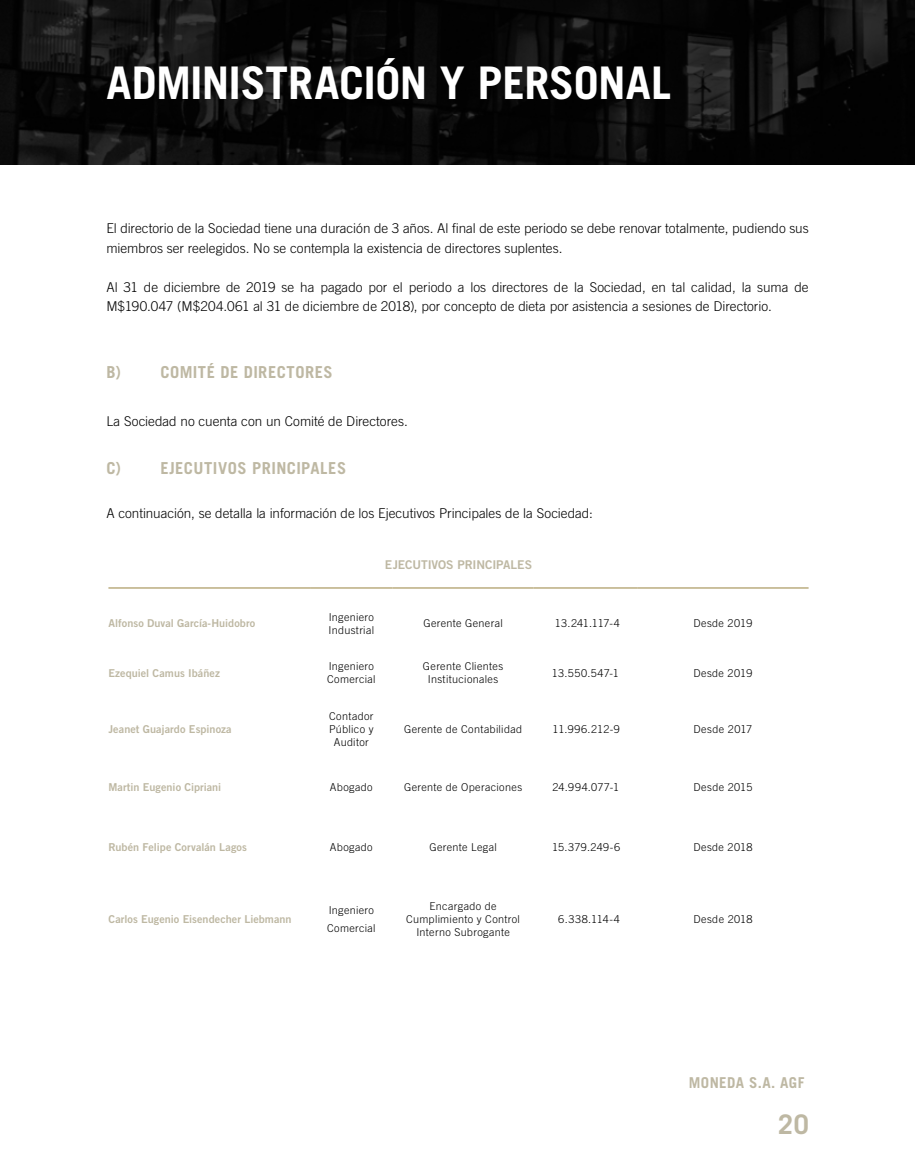
<style>
.page{position:relative;width:915px;height:1170px;background:#fff}
.page>*{position:absolute;margin:0;border:0;box-sizing:border-box;transform-origin:0 0}
.t1{font:700 45px "Trade Gothic LT Std";letter-spacing:-.01em;color:#fff}
.t2{font:700 27px "Trade Gothic LT Std";color:#beb8a3}
.t3{font:700 16.5px "Trade Gothic LT Std";letter-spacing:.03em;color:#beb8a3}
.t4{font:700 15px "Trade Gothic LT Std";letter-spacing:.025em;color:#beb8a3}
.t5{font:300 13.5px/19.5px "Trade Gothic LT Std";letter-spacing:-.005em;color:#000}
.t6{font:12px "Trade Gothic LT Std Bd 2";letter-spacing:-.01em;color:#beb8a3}
.t7{font:300 10.8px/13px "Trade Gothic LT Std";letter-spacing:.03em;color:#000}
.t8{font:10.8px "Trade Gothic LT Std Bd 2";letter-spacing:.005em;color:#beb8a3}
</style>
<div class="page">
<img style="left:0;top:0;width:914px;height:164px">
<hr style="left:108px;top:587px;width:202px;height:1px;background:#ab9961">
<hr style="left:310px;top:587px;width:82px;height:1px;background:#ab9961">
<hr style="left:392px;top:587px;width:141px;height:1px;background:#ab9961">
<hr style="left:533px;top:587px;width:104px;height:1px;background:#ab9961">
<hr style="left:637px;top:587px;width:171px;height:1px;background:#ab9961">
<h1 class="t1" style="left:106px;top:55px;width:566px">ADMINISTRACIÓN Y PERSONAL</h1>
<p class="t5" style="left:106px;top:218px;width:703px">El directorio de la Sociedad tiene una duración de 3 años. Al final de este periodo se debe renovar totalmente, pudiendo sus miembros ser reelegidos. No se contempla la existencia de directores suplentes.</p>
<p class="t5" style="left:106px;top:277px;width:703px">Al 31 de diciembre de 2019 se ha pagado por el periodo a los directores de la Sociedad, en tal calidad, la suma de<br>M$190.047 (M$204.061 al 31 de diciembre de 2018), por concepto de dieta por asistencia a sesiones de Directorio.</p>
<p class="t3" style="left:106px;top:362px;width:228px">B) COMITÉ DE DIRECTORES</p>
<p class="t5" style="left:106px;top:411px;width:303px">La Sociedad no cuenta con un Comité de Directores.</p>
<p class="t3" style="left:106px;top:458px;width:241px">C) EJECUTIVOS PRINCIPALES</p>
<p class="t5" style="left:106px;top:503px;width:488px">A continuación, se detalla la información de los Ejecutivos Principales de la Sociedad:</p>
<p class="t6" style="left:385px;top:556px;width:148px">EJECUTIVOS PRINCIPALES</p>
<p class="t8" style="left:108px;top:616px;width:148px">Alfonso Duval García-Huidobro</p>
<p class="t7" style="left:328px;top:610px;width:47px">Ingeniero<br>Industrial</p>
<p class="t7" style="left:423px;top:617px;width:81px">Gerente General</p>
<p class="t7" style="left:554px;top:617px;width:66px">13.241.117-4</p>
<p class="t7" style="left:693px;top:617px;width:61px">Desde 2019</p>
<p class="t8" style="left:108px;top:666px;width:113px">Ezequiel Camus Ibáñez</p>
<p class="t7" style="left:327px;top:659px;width:50px">Ingeniero<br>Comercial</p>
<p class="t7" style="left:423px;top:659px;width:82px;text-align:center">Gerente Clientes<br>Institucionales</p>
<p class="t7" style="left:551px;top:666px;width:68px">13.550.547-1</p>
<p class="t7" style="left:693px;top:666px;width:61px">Desde 2019</p>
<p class="t8" style="left:108px;top:722px;width:125px">Jeanet Guajardo Espinoza</p>
<p class="t7" style="left:329px;top:709px;width:46px;text-align:center">Contador<br>Público y<br>Auditor</p>
<p class="t7" style="left:404px;top:722px;width:120px">Gerente de Contabilidad</p>
<p class="t7" style="left:552px;top:722px;width:69px">11.996.212-9</p>
<p class="t7" style="left:693px;top:722px;width:60px">Desde 2017</p>
<p class="t8" style="left:108px;top:780px;width:114px">Martin Eugenio Cipriani</p>
<p class="t7" style="left:330px;top:780px;width:44px">Abogado</p>
<p class="t7" style="left:404px;top:780px;width:120px">Gerente de Operaciones</p>
<p class="t7" style="left:552px;top:780px;width:68px">24.994.077-1</p>
<p class="t7" style="left:693px;top:780px;width:60px">Desde 2015</p>
<p class="t8" style="left:108px;top:840px;width:140px">Rubén Felipe Corvalán Lagos</p>
<p class="t7" style="left:330px;top:840px;width:44px">Abogado</p>
<p class="t7" style="left:429px;top:840px;width:69px">Gerente Legal</p>
<p class="t7" style="left:552px;top:840px;width:70px">15.379.249-6</p>
<p class="t7" style="left:693px;top:840px;width:61px">Desde 2018</p>
<p class="t8" style="left:108px;top:911px;width:185px">Carlos Eugenio Eisendecher Liebmann</p>
<p class="t7" style="left:327px;top:900px;width:50px;line-height:17.9px">Ingeniero<br>Comercial</p>
<p class="t7" style="left:406px;top:899px;width:115px;text-align:center">Encargado de<br>Cumplimiento y Control<br>Interno Subrogante</p>
<p class="t7" style="left:558px;top:912px;width:63px">6.338.114-4</p>
<p class="t7" style="left:693px;top:912px;width:61px">Desde 2018</p>
<p class="t4" style="left:688px;top:1073px;width:117px">MONEDA S.A. AGF</p>
<h2 class="t2" style="left:777px;top:1107px;width:32px">20</h2>
</div>
